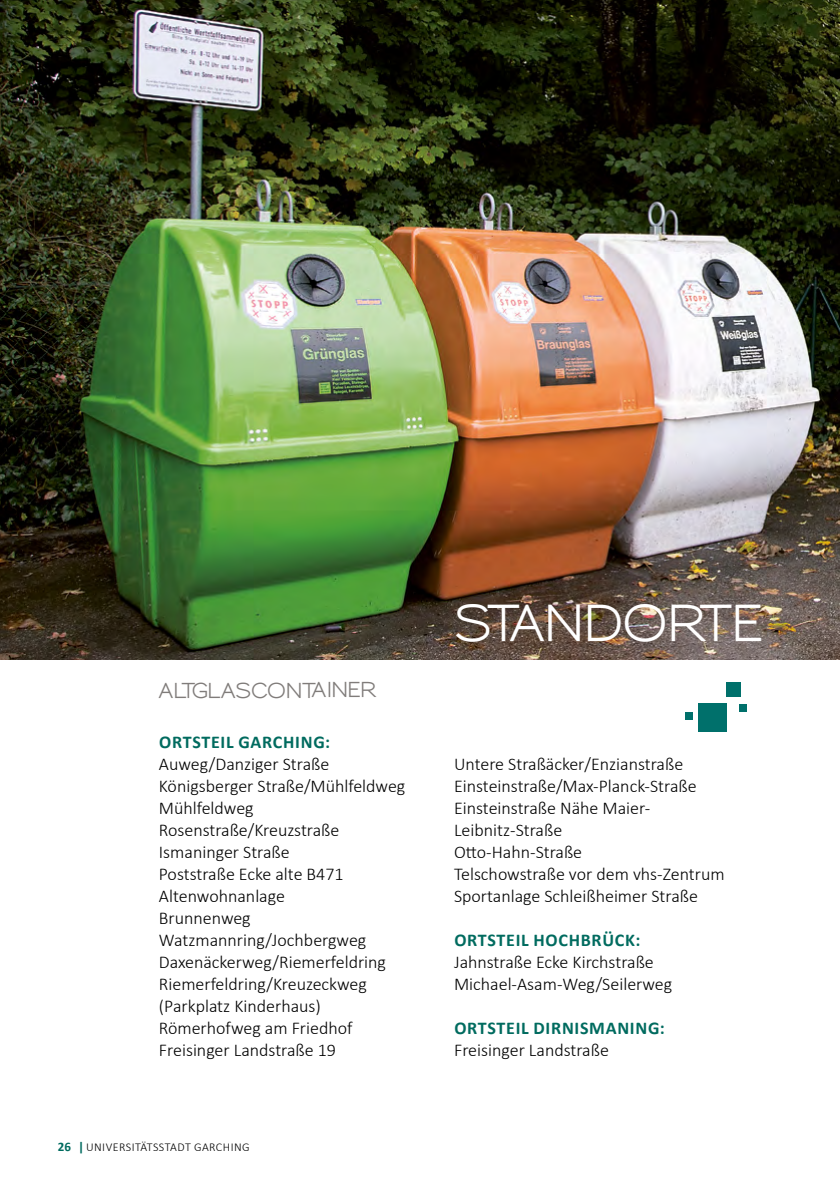
<style>
.page{position:relative;width:840px;height:1191px;background:#fff}
.page>*{position:absolute;margin:0;border:0;box-sizing:border-box;transform-origin:0 0}
.t1{font:700 48px "Sansumi";letter-spacing:-.075em;color:#fff}
.t2{font:700 20px "Sansumi";letter-spacing:-.05em;color:#807c7a}
.t3{font:300 18px/22px "Calibri";color:#000}
.t4{font:700 18px "Calibri";letter-spacing:.04em;color:#006b5f}
.t5{font:300 12px "Calibri";letter-spacing:.04em;color:#000}
.s1{font-weight:700;font-size:13px;color:#006b5f}
</style>
<div class="page">
<img style="left:0;top:0;width:839px;height:660px">
<div style="left:726px;top:682px;width:14px;height:14px;background:#00706b"></div>
<div style="left:685px;top:711px;width:8px;height:8px;background:#00706b"></div>
<div style="left:738px;top:703px;width:8px;height:8px;background:#00706b"></div>
<div style="left:698px;top:703px;width:28px;height:28px;background:#00706b"></div>
<h1 class="t1" style="left:454px;top:596px;width:312px">STANDORTE</h1>
<p class="t2" style="left:159px;top:679px;width:218px">ALTGLASCONTAINER</p>
<p class="t4" style="left:159px;top:730px;width:172px">ORTSTEIL GARCHING:</p>
<p class="t3" style="left:159px;top:752px;width:248px">Auweg/Danziger Straße<br>Königsberger Straße/Mühlfeldweg<br>Mühlfeldweg<br>Rosenstraße/Kreuzstraße<br>Ismaninger Straße<br>Poststraße Ecke alte B471<br>Altenwohnanlage<br>Brunnenweg<br>Watzmannring/Jochbergweg<br>Daxenäckerweg/Riemerfeldring<br>Riemerfeldring/Kreuzeckweg (Parkplatz Kinderhaus)<br>Römerhofweg am Friedhof<br>Freisinger Landstraße 19</p>
<p class="t3" style="left:454px;top:752px;width:272px">Untere Straßäcker/Enzianstraße<br>Einsteinstraße/Max-Planck-Straße<br>Einsteinstraße Nähe Maier-<br>Leibnitz-Straße<br>Otto-Hahn-Straße<br>Telschowstraße vor dem vhs-Zentrum<br>Sportanlage Schleißheimer Straße</p>
<p class="t4" style="left:454px;top:928px;width:187px">ORTSTEIL HOCHBRÜCK:</p>
<p class="t3" style="left:454px;top:950px;width:220px">Jahnstraße Ecke Kirchstraße<br>Michael-Asam-Weg/Seilerweg</p>
<p class="t4" style="left:454px;top:1016px;width:212px">ORTSTEIL DIRNISMANING:</p>
<p class="t3" style="left:454px;top:1038px;width:156px">Freisinger Landstraße</p>
<p class="t5" style="left:58px;top:1139px;width:193px"><span class="s1">26</span> UNIVERSITÄTSSTADT GARCHING</p>
</div>
